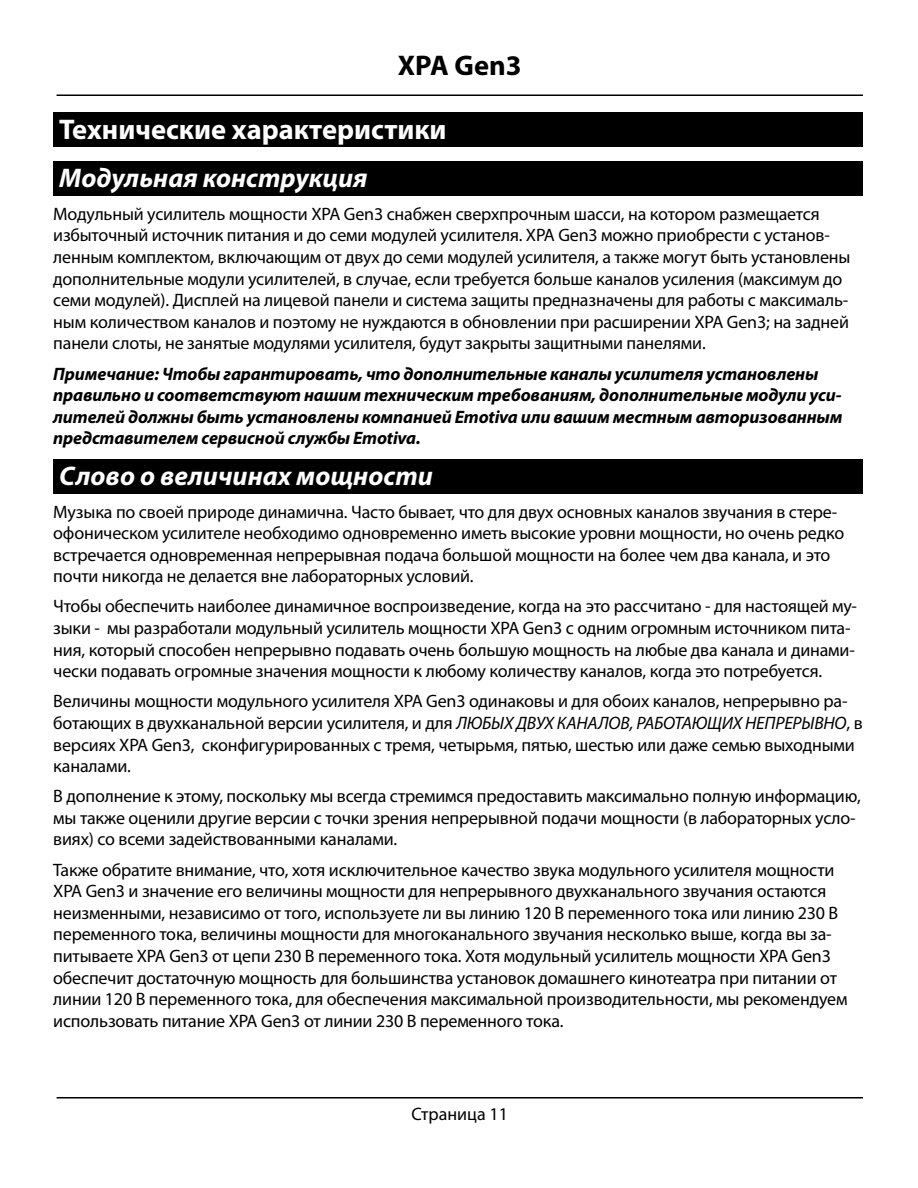
<style>
.page{position:relative;width:918px;height:1188px;background:#fff}
.page>*{position:absolute;margin:0;border:0;box-sizing:border-box;transform-origin:0 0}
.t1{font:700 28.5px "Myriad Pro";color:#fff}
.t2{font:700 28.5px "Myriad Pro";color:#000}
.t3{font:italic 700 27px "Myriad Pro";color:#fff}
.t4{font:18px/21.6px "Myriad Pro";letter-spacing:-.01em;color:#000}
.t5{font:italic 700 18px/21.6px "Myriad Pro";letter-spacing:-.01em;color:#000}
.s1{font-style:italic}
</style>
<div class="page">
<hr style="left:57px;top:94px;width:806px;height:2px;background:#000">
<hr style="left:57px;top:1097px;width:806px;height:2px;background:#000">
<div style="left:53px;top:112px;width:810px;height:35px;background:#000"></div>
<div style="left:53px;top:161px;width:810px;height:35px;background:#000"></div>
<div style="left:53px;top:459px;width:810px;height:34px;background:#000"></div>
<h1 class="t2" style="left:398px;top:47px;width:125px">XPA Gen3</h1>
<h1 class="t1" style="left:59px;top:111px;width:389px">Технические характеристики</h1>
<h2 class="t3" style="left:59px;top:161px;width:310px">Модульная конструкция</h2>
<p class="t4" style="left:53px;top:203px;width:799px">Модульный усилитель мощности XPA Gen3 снабжен сверхпрочным шасси, на котором размещается избыточный источник питания и до семи модулей усилителя. XPA Gen3 можно приобрести с установ&shy;ленным комплектом, включающим от двух до семи модулей усилителя, а также могут быть установлены дополнительные модули усилителей, в случае, если требуется больше каналов усиления (максимум до семи модулей). Дисплей на лицевой панели и система защиты предназначены для работы с максималь&shy;ным количеством каналов и поэтому не нуждаются в обновлении при расширении XPA Gen3; на задней панели слоты, не занятые модулями усилителя, будут закрыты защитными панелями.</p>
<p class="t5" style="left:53px;top:362px;width:791px">Примечание: Чтобы гарантировать, что дополнительные каналы усилителя установлены правильно и соответствуют нашим техническим требованиям, дополнительные модули уси&shy;лителей должны быть установлены компанией Emotiva или вашим местным авторизованным представителем сервисной службы Emotiva.</p>
<h2 class="t3" style="left:59px;top:458px;width:375px">Слово о величинах мощности</h2>
<p class="t4" style="left:53px;top:500px;width:793px">Музыка по своей природе динамична. Часто бывает, что для двух основных каналов звучания в стере&shy;офоническом усилителе необходимо одновременно иметь высокие уровни мощности, но очень редко встречается одновременная непрерывная подача большой мощности на более чем два канала, и это почти никогда не делается вне лабораторных условий.</p>
<p class="t4" style="left:53px;top:595px;width:805px">Чтобы обеспечить наиболее динамичное воспроизведение, когда на это рассчитано - для настоящей му&shy;зыки - мы разработали модульный усилитель мощности XPA Gen3 с одним огромным источником пита&shy;ния, который способен непрерывно подавать очень большую мощность на любые два канала и динами&shy;чески подавать огромные значения мощности к любому количеству каналов, когда это потребуется.</p>
<p class="t4" style="left:53px;top:690px;width:811px">Величины мощности модульного усилителя XPA Gen3 одинаковы и для обоих каналов, непрерывно ра&shy;ботающих в двухканальной версии усилителя, и для <span class="s1">ЛЮБЫХ ДВУХ КАНАЛОВ, РАБОТАЮЩИХ НЕПРЕРЫВНО</span>, в версиях XPA Gen3, сконфигурированных с тремя, четырьмя, пятью, шестью или даже семью выходными каналами.</p>
<p class="t4" style="left:53px;top:785px;width:809px">В дополнение к этому, поскольку мы всегда стремимся предоставить максимально полную информацию, мы также оценили другие версии с точки зрения непрерывной подачи мощности (в лабораторных усло&shy;виях) со всеми задействованными каналами.</p>
<p class="t4" style="left:53px;top:858px;width:796px">Также обратите внимание, что, хотя исключительное качество звука модульного усилителя мощности XPA Gen3 и значение его величины мощности для непрерывного двухканального звучания остаются неизменными, независимо от того, используете ли вы линию 120 В переменного тока или линию 230 В переменного тока, величины мощности для многоканального звучания несколько выше, когда вы за&shy;питываете XPA Gen3 от цепи 230 В переменного тока. Хотя модульный усилитель мощности XPA Gen3 обеспечит достаточную мощность для большинства установок домашнего кинотеатра при питании от линии 120 В переменного тока, для обеспечения максимальной производительности, мы рекомендуем использовать питание XPA Gen3 от линии 230 В переменного тока.</p>
<p class="t4" style="left:411px;top:1103px;width:98px">Страница 11</p>
</div>
